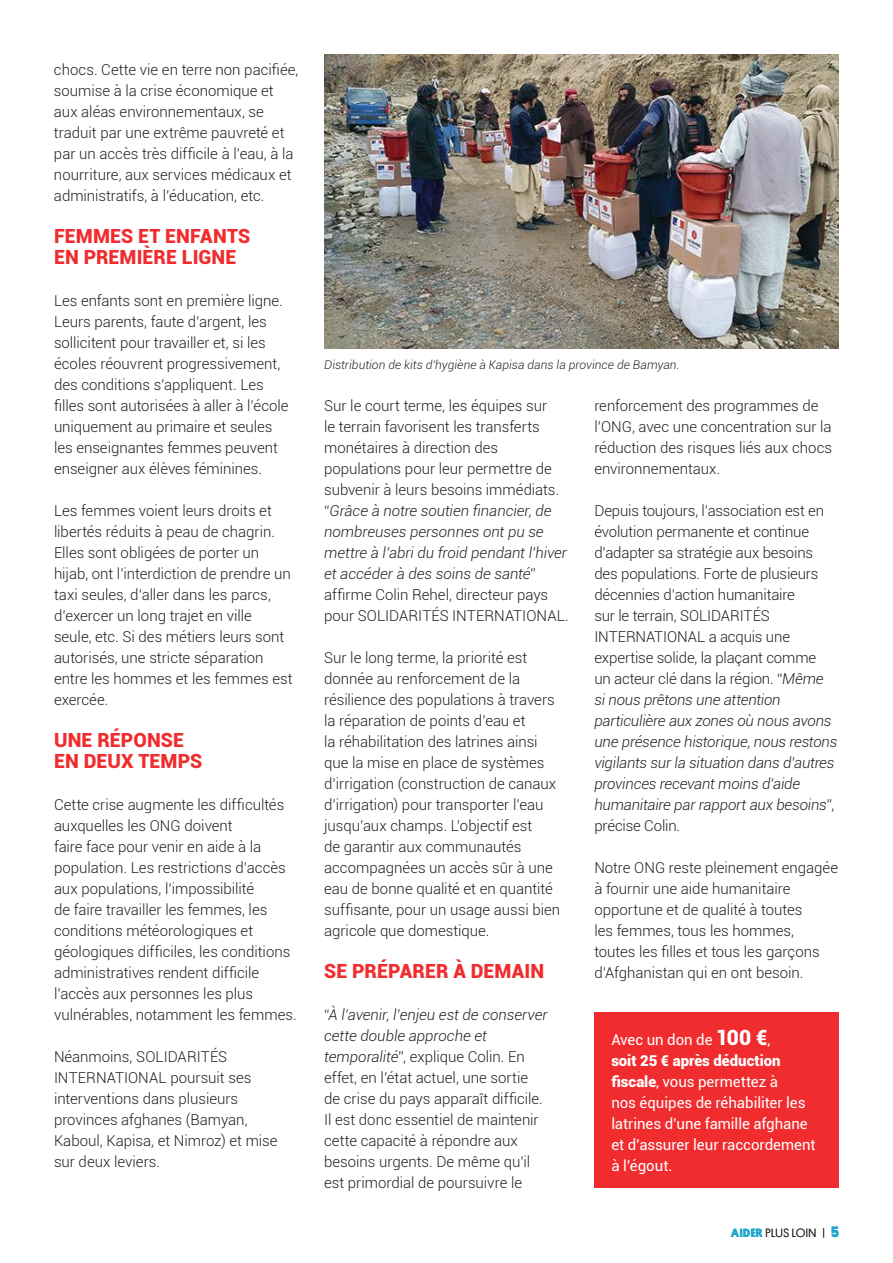
<style>
.page{position:relative;width:893px;height:1263px;background:#fff}
.page>*{position:absolute;margin:0;border:0;box-sizing:border-box;transform-origin:0 0}
.t1{font:900 19.5px/21px "Roboto";letter-spacing:.01em;color:#f12c2e}
.t2{font:300 15px/21px "Roboto";color:#241f1f}
.t3{font:15px/21px "Roboto";color:#fff}
.t4{font:italic 300 12px "Roboto";letter-spacing:.005em;color:#241f1f}
.t5{font:300 12px "Platform";letter-spacing:.035em;color:#241f1f}
.s1{font-style:italic}
.s2{font-weight:900;font-size:21px}
.s3{font-weight:900}
.s4{font-weight:700;color:#22a7cb}
.s5{font-weight:700;font-size:15px;color:#22a7cb}
</style>
<div class="page">
<img style="left:324px;top:54px;width:515px;height:294px">
<div style="left:594px;top:1012px;width:245px;height:176px;background:#f12c2e"></div>
<p class="t2" style="left:54px;top:59px;width:246px">chocs. Cette vie en terre non pacifiée, soumise à la crise économique et aux aléas environnementaux, se traduit par une extrême pauvreté et par un accès très difficile à l’eau, à la nourriture, aux services médicaux et administratifs, à l’éducation, etc.</p>
<h1 class="t1" style="left:54px;top:225px;width:198px">FEMMES ET ENFANTS<br>EN PREMIÈRE LIGNE</h1>
<p class="t2" style="left:54px;top:290px;width:236px">Les enfants sont en première ligne.<br>Leurs parents, faute d’argent, les sollicitent pour travailler et, si les écoles réouvrent progressivement, des conditions s’appliquent. Les filles sont autorisées à aller à l’école uniquement au primaire et seules les enseignantes femmes peuvent enseigner aux élèves féminines.</p>
<p class="t2" style="left:54px;top:500px;width:240px">Les femmes voient leurs droits et libertés réduits à peau de chagrin.<br>Elles sont obligées de porter un hijab, ont l’interdiction de prendre un taxi seules, d’aller dans les parcs, d’exercer un long trajet en ville seule, etc. Si des métiers leurs sont autorisés, une stricte séparation entre les hommes et les femmes est exercée.</p>
<h1 class="t1" style="left:54px;top:729px;width:150px">UNE RÉPONSE<br>EN DEUX TEMPS</h1>
<p class="t2" style="left:54px;top:794px;width:244px">Cette crise augmente les difficultés auxquelles les ONG doivent<br>faire face pour venir en aide à la population. Les restrictions d’accès aux populations, l’impossibilité<br>de faire travailler les femmes, les conditions météorologiques et géologiques difficiles, les conditions administratives rendent difficile l’accès aux personnes les plus vulnérables, notamment les femmes.</p>
<p class="t2" style="left:54px;top:1046px;width:225px">Néanmoins, SOLIDARITÉS<br>INTERNATIONAL poursuit ses interventions dans plusieurs provinces afghanes (Bamyan,<br>Kaboul, Kapisa, et Nimroz) et mise sur deux leviers.</p>
<p class="t4" style="left:324px;top:356px;width:357px">Distribution de kits d’hygiène à Kapisa dans la province de Bamyan.</p>
<p class="t2" style="left:324px;top:395px;width:246px">Sur le court terme, les équipes sur<br>le terrain favorisent les transferts monétaires à direction des populations pour leur permettre de subvenir à leurs besoins immédiats. “<span class="s1">Grâce à notre soutien financier, de nombreuses personnes ont pu se mettre à l’abri du froid pendant l’hiver et accéder à des soins de santé</span>” affirme Colin Rehel, directeur pays pour SOLIDARITÉS INTERNATIONAL.</p>
<p class="t2" style="left:324px;top:647px;width:238px">Sur le long terme, la priorité est donnée au renforcement de la résilience des populations à travers la réparation de points d’eau et<br>la réhabilitation des latrines ainsi que la mise en place de systèmes d’irrigation (construction de canaux d’irrigation) pour transporter l’eau jusqu’aux champs. L’objectif est<br>de garantir aux communautés accompagnées un accès sûr à une eau de bonne qualité et en quantité suffisante, pour un usage aussi bien agricole que domestique.</p>
<h1 class="t1" style="left:324px;top:960px;width:221px">SE PRÉPARER À DEMAIN</h1>
<p class="t2" style="left:324px;top:1004px;width:225px">“<span class="s1">À l’avenir, l’enjeu est de conserver cette double approche et temporalité</span>”, explique Colin. En effet, en l’état actuel, une sortie de crise du pays apparaît difficile.<br>Il est donc essentiel de maintenir cette capacité à répondre aux besoins urgents. De même qu’il est primordial de poursuivre le</p>
<p class="t2" style="left:594px;top:395px;width:239px">renforcement des programmes de l’ONG, avec une concentration sur la réduction des risques liés aux chocs environnementaux.</p>
<p class="t2" style="left:594px;top:500px;width:245px">Depuis toujours, l’association est en évolution permanente et continue d’adapter sa stratégie aux besoins des populations. Forte de plusieurs décennies d’action humanitaire<br>sur le terrain, SOLIDARITÉS INTERNATIONAL a acquis une expertise solide, la plaçant comme<br>un acteur clé dans la région. “<span class="s1">Même si nous prêtons une attention particulière aux zones où nous avons une présence historique, nous restons vigilants sur la situation dans d’autres provinces recevant moins d’aide humanitaire par rapport aux besoins</span>”, précise Colin.</p>
<p class="t2" style="left:594px;top:857px;width:245px">Notre ONG reste pleinement engagée à fournir une aide humanitaire opportune et de qualité à toutes<br>les femmes, tous les hommes, toutes les filles et tous les garçons d’Afghanistan qui en ont besoin.</p>
<p class="t3" style="left:611px;top:1029px;width:206px">Avec un don de <span class="s2">100 €</span>,<br><span class="s3">soit 25 € après déduction fiscale</span>, vous permettez à<br>nos équipes de réhabiliter les latrines d’une famille afghane et d’assurer leur raccordement à l’égout.</p>
<p class="t5" style="left:731px;top:1224px;width:109px"><span class="s4">AIDER</span> PLUS LOIN | <span class="s5">5</span></p>
</div>
